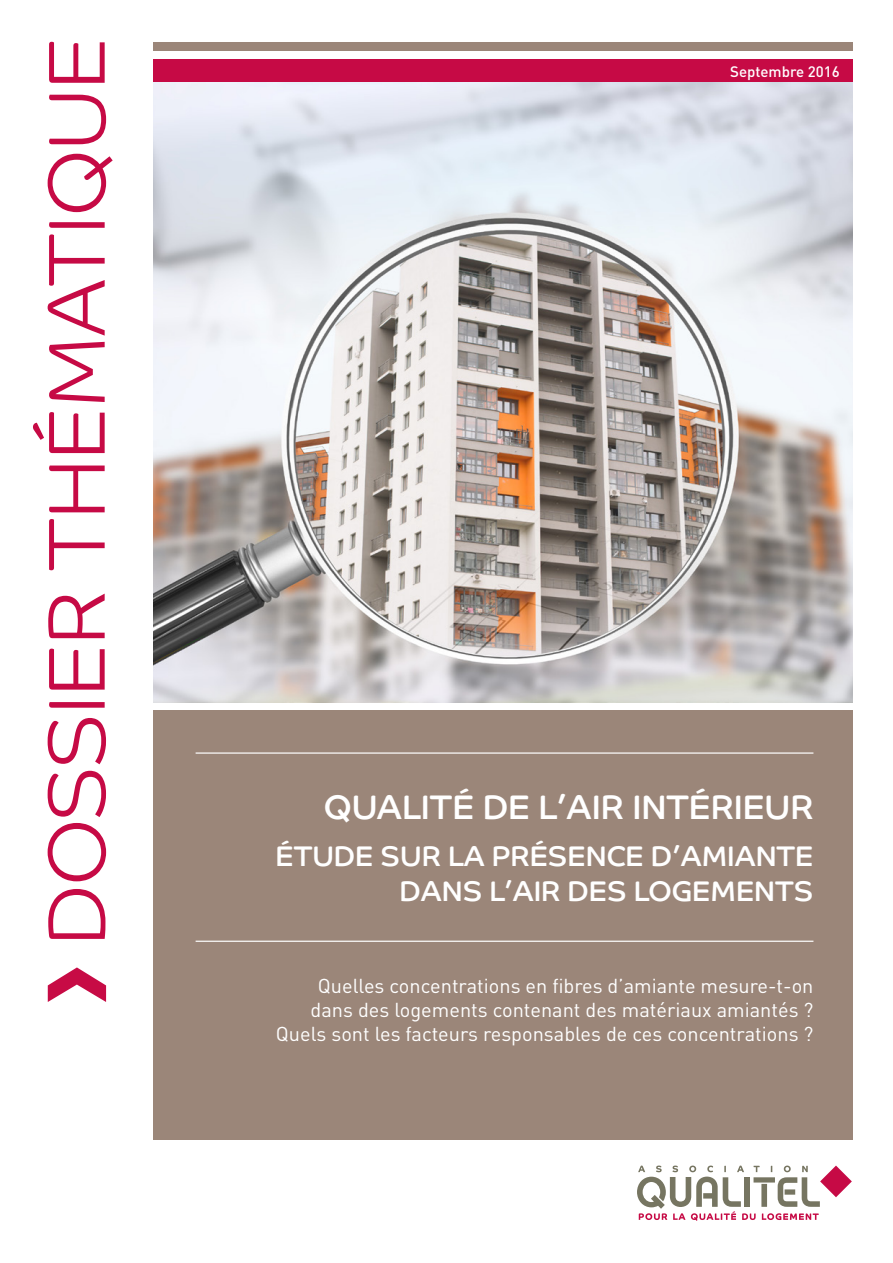
<style>
.page{position:relative;width:893px;height:1263px;background:#fff}
.page>*{position:absolute;margin:0;border:0;box-sizing:border-box;transform-origin:0 0}
.t1{font:300 81px "Co Headline";color:#c60a45}
.t2{font:34.2px "Co Headline";color:#fff}
.t3{font:28.5px/34.2px "Co Headline";color:#fff;text-align:right}
.t4{font:19.95px/24px "DIN";color:#fff;text-align:center}
.t5{font:500 15px "DIN";color:#fff}
</style>
<div class="page">
<svg style="left:637px;top:1165px;width:215px;height:56px"></svg>
<div style="left:153px;top:43px;width:700px;height:8px;background:#9b8679"></div>
<div style="left:153px;top:60px;width:700px;height:23px;background:#c60a45"></div>
<img style="left:153px;top:83px;width:700px;height:620px">
<div style="left:153px;top:710px;width:700px;height:430px;background:#9b8679"></div>
<hr style="left:196px;top:752px;width:617px;height:2px;background:#fff">
<hr style="left:196px;top:941px;width:617px;height:1px;background:#fff">
<svg style="left:48px;top:967px;width:58px;height:35px"></svg>
<p class="t1" style="left:28px;top:945px;width:909px;rotate:-90deg">DOSSIER THÉMATIQUE</p>
<p class="t5" style="left:730px;top:62px;width:111px">Septembre 2016</p>
<p class="t2" style="left:324px;top:787px;width:491px">QUALITÉ DE L’AIR INTÉRIEUR</p>
<p class="t3" style="left:276px;top:839px;width:539px">ÉTUDE SUR LA PRÉSENCE D’AMIANTE<br>DANS L’AIR DES LOGEMENTS</p>
<p class="t4" style="left:311px;top:973px;width:504px">Quelles concentrations en fibres d’amiante mesure-t-on dans des logements contenant des matériaux amiantés ?</p>
<p class="t4" style="left:276px;top:1021px;width:539px">Quels sont les facteurs responsables de ces concentrations ?</p>
</div>
